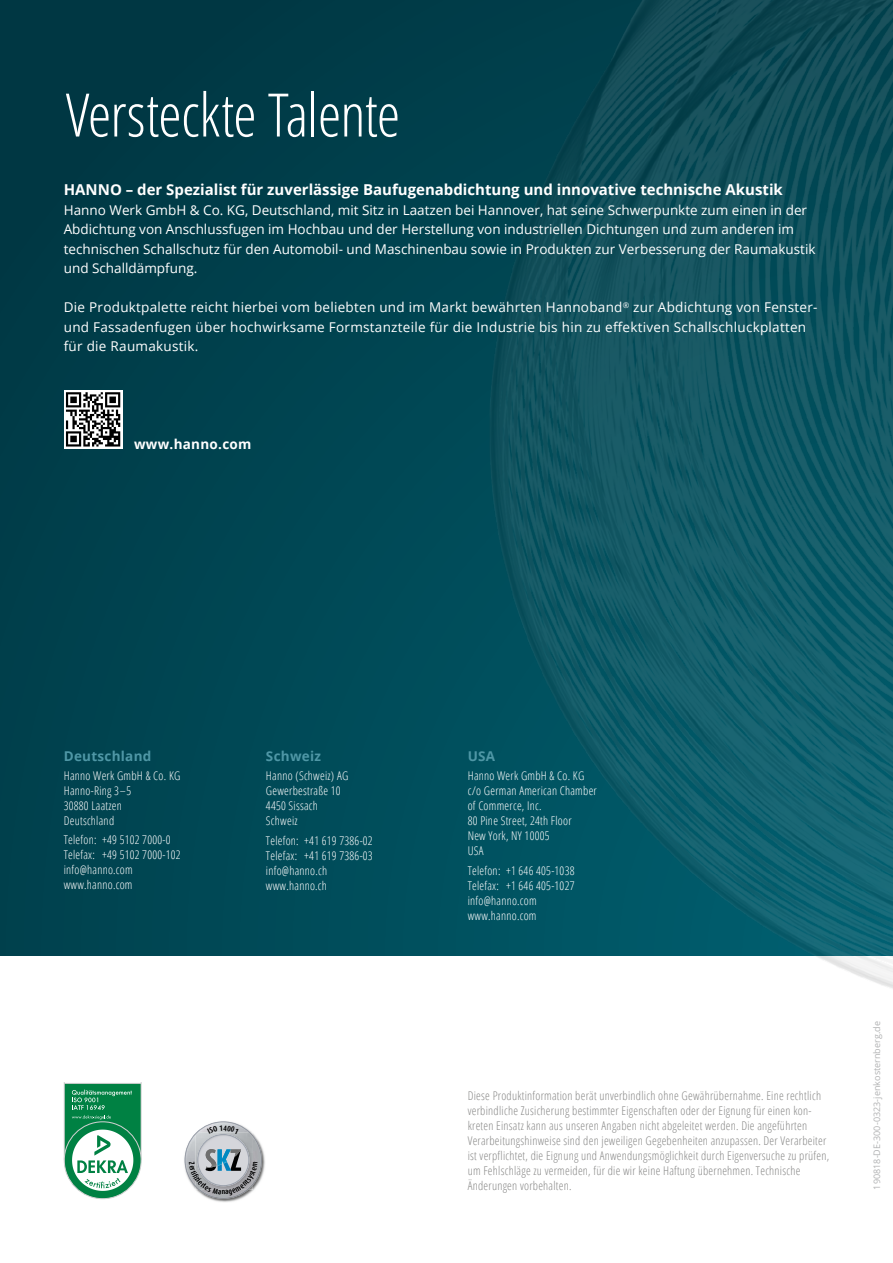
<style>
.page{position:relative;width:893px;height:1263px;background:#fff}
.page>*{position:absolute;margin:0;border:0;box-sizing:border-box;transform-origin:0 0}
.t1{font:300 condensed 60px "Open Sans";letter-spacing:-.02em;color:#fff}
.t2{font:700 15px "Open Sans";color:#fff}
.t3{font:13.5px/19.5px "Open Sans";color:#fff}
.t4{font:13.5px/19.5px "Open Sans";letter-spacing:.02em;color:#fff}
.t5{font:700 13.5px "Open Sans";letter-spacing:.02em;color:#4f97a6}
.t6{font:700 13.5px "Open Sans";letter-spacing:.02em;color:#fff}
.t7{font:300 condensed 12px/15px "Open Sans";letter-spacing:.02em;color:#878786}
.t8{font:300 condensed 12px/15px "Open Sans";letter-spacing:.02em;color:#fff}
.t9{font:9px "Open Sans";letter-spacing:.005em;color:#b1b2b3}
</style>
<div class="page">
<div style="left:0;top:0;width:893px;height:956px;background:#00424f"></div>
<img style="left:483px;top:0;width:410px;height:989px">
<svg style="left:64px;top:390px;width:58px;height:59px"></svg>
<svg style="left:66px;top:392px;width:54px;height:54px;background:#7a7a7a"></svg>
<img style="left:184px;top:1147px;width:81px;height:55px">
<svg style="left:64px;top:1122px;width:77px;height:77px"></svg>
<svg style="left:64px;top:1083px;width:78px;height:108px"></svg>
<svg style="left:185px;top:1121px;width:77px;height:78px"></svg>
<h1 class="t1" style="left:66px;top:74px;width:336px">Versteckte Talente</h1>
<p class="t2" style="left:64px;top:179px;width:721px">HANNO – der Spezialist für zuverlässige Baufugenabdichtung und innovative technische Akustik</p>
<p class="t3" style="left:64px;top:200px;width:753px">Hanno Werk GmbH &amp; Co. KG, Deutschland, mit Sitz in Laatzen bei Hannover, hat seine Schwerpunkte zum einen in der Abdichtung von Anschlussfugen im Hochbau und der Herstellung von industriellen Dichtungen und zum anderen im technischen Schallschutz für den Automobil- und Maschinenbau sowie in Produkten zur Verbesserung der Raumakustik und Schalldämpfung.</p>
<p class="t4" style="left:64px;top:297px;width:754px">Die Produktpalette reicht hierbei vom beliebten und im Markt bewährten Hannoband<sup>®</sup> zur Abdichtung von Fenster&shy;und Fassadenfugen über hochwirksame Formstanzteile für die Industrie bis hin zu effektiven Schallschluckplatten für die Raumakustik.</p>
<p class="t6" style="left:134px;top:434px;width:119px">www.hanno.com</p>
<p class="t5" style="left:64px;top:746px;width:89px">Deutschland</p>
<p class="t8" style="left:64px;top:768px;width:118px">Hanno Werk GmbH &amp; Co. KG<br>Hanno-Ring 3–5<br>30880 Laatzen<br>Deutschland</p>
<p class="t8" style="left:64px;top:832px;width:118px">Telefon: +49 5102 7000-0<br>Telefax: +49 5102 7000-102 info@hanno.com www.hanno.com</p>
<p class="t5" style="left:266px;top:747px;width:57px">Schweiz</p>
<p class="t8" style="left:266px;top:768px;width:84px">Hanno (Schweiz) AG<br>Gewerbestraße 10<br>4450 Sissach<br>Schweiz</p>
<p class="t8" style="left:266px;top:832px;width:108px">Telefon: +41 619 7386-02<br>Telefax: +41 619 7386-03 info@hanno.ch www.hanno.ch</p>
<p class="t5" style="left:468px;top:747px;width:29px">USA</p>
<p class="t8" style="left:468px;top:768px;width:131px">Hanno Werk GmbH &amp; Co. KG c/o German American Chamber of Commerce, Inc.<br>80 Pine Street, 24th Floor<br>New York, NY 10005<br>USA</p>
<p class="t8" style="left:468px;top:862px;width:108px">Telefon: +1 646 405-1038<br>Telefax: +1 646 405-1027 info@hanno.com www.hanno.com</p>
<p class="t7" style="left:468px;top:1087px;width:363px">Diese Produktinformation berät unverbindlich ohne Gewährübernahme. Eine rechtlich verbindliche Zusicherung bestimmter Eigenschaften oder der Eignung für einen kon&shy;kreten Einsatz kann aus unseren Angaben nicht abgeleitet werden. Die angeführten Verarbeitungshinweise sind den jeweiligen Gegebenheiten anzupassen. Der Verarbeiter ist verpflichtet, die Eignung und Anwendungsmöglichkeit durch Eigenversuche zu prüfen, um Fehlschläge zu vermeiden, für die wir keine Haftung übernehmen. Technische Änderungen vorbehalten.</p>
<p class="t9" style="left:871px;top:1190px;width:170px;rotate:-90deg">190818-DE-300-0323-jenkosternberg.de</p>
</div>
